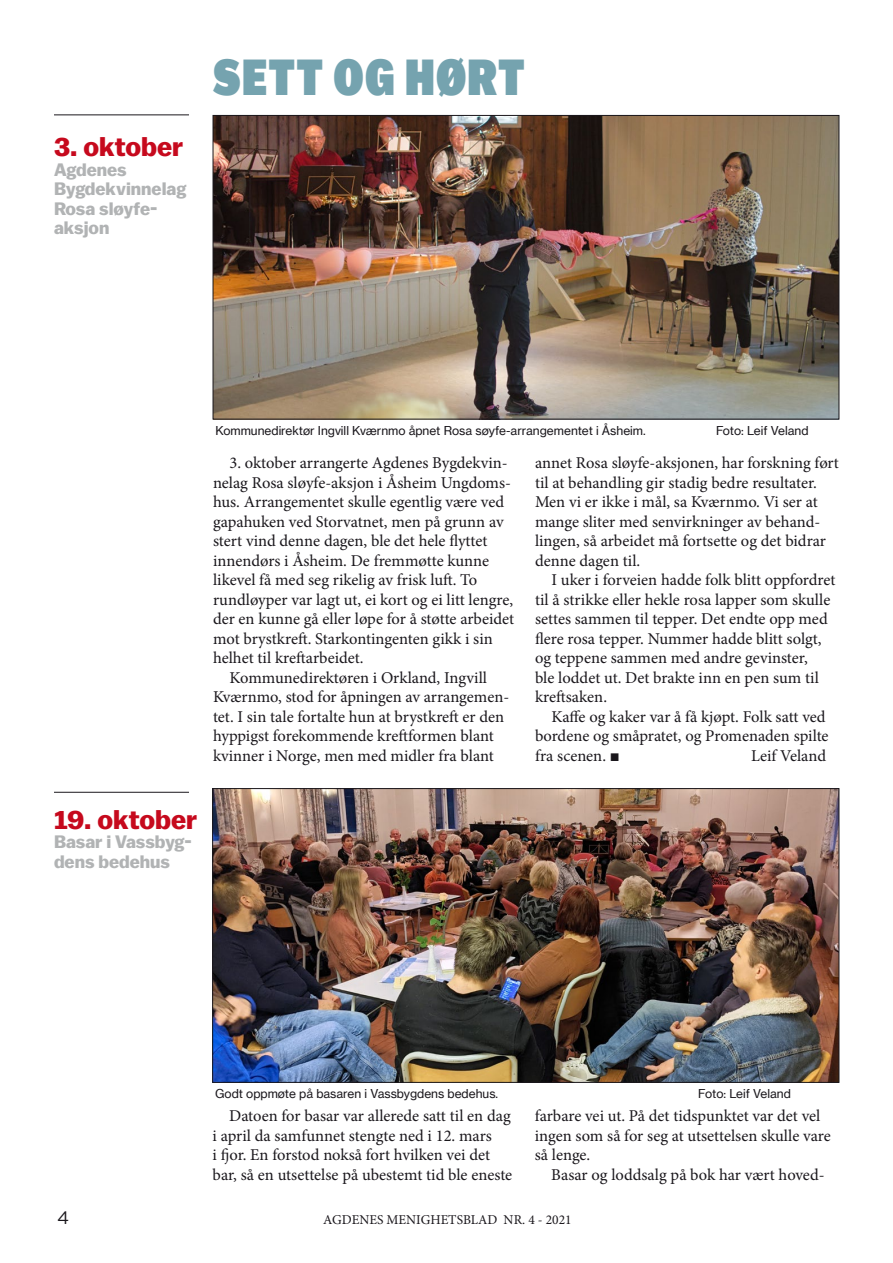
<style>
.page{position:relative;width:893px;height:1263px;background:#fff}
.page>*{position:absolute;margin:0;border:0;box-sizing:border-box;transform-origin:0 0}
.t1{font:50.7px "Balto Super";letter-spacing:.03em;color:#75a3af;scale:.8 1}
.Balto_ingress{font:700 27px "Balto";color:#c6091d}
.Balto_ingress-2{font:700 18px/19.5px "Balto";color:#b1b3b4}
.t2{font:18px "Gotham HTF";color:#1a171c}
.Brødtekst{font:16.5px/19.5px "Minion Pro";color:#1a171c}
.t3{font:13.5px "Minion Pro";color:#1a171c}
.Bildetekst{font:12px "Neue Haas Grotesk Text Pro";color:#1a171c}
.s1{font-family:"Arial"}
</style>
<div class="page">
<img style="left:215px;top:117px;width:622px;height:300px">
<hr style="left:54px;top:792px;width:135px;height:1px;background:#1a171c">
<hr style="left:54px;top:114px;width:135px;height:1px;background:#1a171c">
<img style="left:214px;top:790px;width:623px;height:291px">
<p class="Balto_ingress" style="left:54px;top:130px;width:131px">3. oktober</p>
<p class="Balto_ingress-2" style="left:54px;top:159px;width:134px">Agdenes<br>Bygdekvinnelag</p>
<p class="Balto_ingress-2" style="left:54px;top:198px;width:105px">Rosa sløyfe-</p>
<p class="Balto_ingress-2" style="left:54px;top:218px;width:57px">aksjon</p>
<p class="t1" style="left:213px;top:47px;width:391px">SETT OG HØRT</p>
<p class="Bildetekst" style="left:216px;top:423px;width:432px">Kommunedirektør Ingvill Kværnmo åpnet Rosa søyfe-arrangementet i Åsheim.</p>
<p class="Bildetekst" style="left:716px;top:423px;width:94px">Foto: Leif Veland</p>
<p class="Brødtekst" style="left:213px;top:453px;width:303px;text-indent:16px">3. oktober arrangerte Agdenes Bygdekvin&shy;nelag Rosa sløyfe-aksjon i Åsheim Ungdoms&shy;hus. Arrangementet skulle egentlig være ved gapahuken ved Storvatnet, men på grunn av stert vind denne dagen, ble det hele flyttet innendørs i Åsheim. De fremmøtte kunne likevel få med seg rikelig av frisk luft. To rundløyper var lagt ut, ei kort og ei litt lengre, der en kunne gå eller løpe for å støtte arbeidet mot brystkreft. Starkontingenten gikk i sin helhet til kreftarbeidet.</p>
<p class="Brødtekst" style="left:213px;top:668px;width:298px;text-indent:16px">Kommunedirektøren i Orkland, Ingvill Kværnmo, stod for åpningen av arrangemen&shy;tet. I sin tale fortalte hun at brystkreft er den hyppigst forekommende kreftformen blant kvinner i Norge, men med midler fra blant</p>
<p class="Brødtekst" style="left:535px;top:453px;width:305px">annet Rosa sløyfe-aksjonen, har forskning ført til at behandling gir stadig bedre resultater.<br>Men vi er ikke i mål, sa Kværnmo. Vi ser at mange sliter med senvirkninger av behand&shy;lingen, så arbeidet må fortsette og det bidrar denne dagen til.</p>
<p class="Brødtekst" style="left:535px;top:570px;width:302px;text-indent:16px">I uker i forveien hadde folk blitt oppfordret til å strikke eller hekle rosa lapper som skulle settes sammen til tepper. Det endte opp med flere rosa tepper. Nummer hadde blitt solgt, og teppene sammen med andre gevinster,<br>ble loddet ut. Det brakte inn en pen sum til kreftsaken.</p>
<p class="Brødtekst" style="left:535px;top:707px;width:295px;text-indent:16px">Kaffe og kaker var å få kjøpt. Folk satt ved bordene og småpratet, og Promenaden spilte fra scenen. <span class="s1">■</span></p>
<p class="Brødtekst" style="left:751px;top:746px;width:77px">Leif Veland</p>
<p class="Balto_ingress" style="left:54px;top:803px;width:145px">19. oktober</p>
<p class="Balto_ingress-2" style="left:54px;top:832px;width:139px">Basar i Vassbyg&shy;dens bedehus</p>
<p class="Bildetekst" style="left:215px;top:1086px;width:284px">Godt oppmøte på basaren i Vassbygdens bedehus.</p>
<p class="Bildetekst" style="left:698px;top:1086px;width:94px">Foto: Leif Veland</p>
<p class="Brødtekst" style="left:213px;top:1106px;width:301px;text-indent:16px">Datoen for basar var allerede satt til en dag i april da samfunnet stengte ned i 12. mars<br>i fjor. En forstod nokså fort hvilken vei det bar, så en utsettelse på ubestemt tid ble eneste</p>
<p class="Brødtekst" style="left:535px;top:1106px;width:297px">farbare vei ut. På det tidspunktet var det vel ingen som så for seg at utsettelsen skulle vare så lenge.</p>
<p class="Brødtekst" style="left:551px;top:1165px;width:275px">Basar og loddsalg på bok har vært hoved-</p>
<p class="t2" style="left:57px;top:1207px;width:14px">4</p>
<p class="t3" style="left:323px;top:1210px;width:250px">AGDENES MENIGHETSBLAD NR. 4 - 2021</p>
</div>
